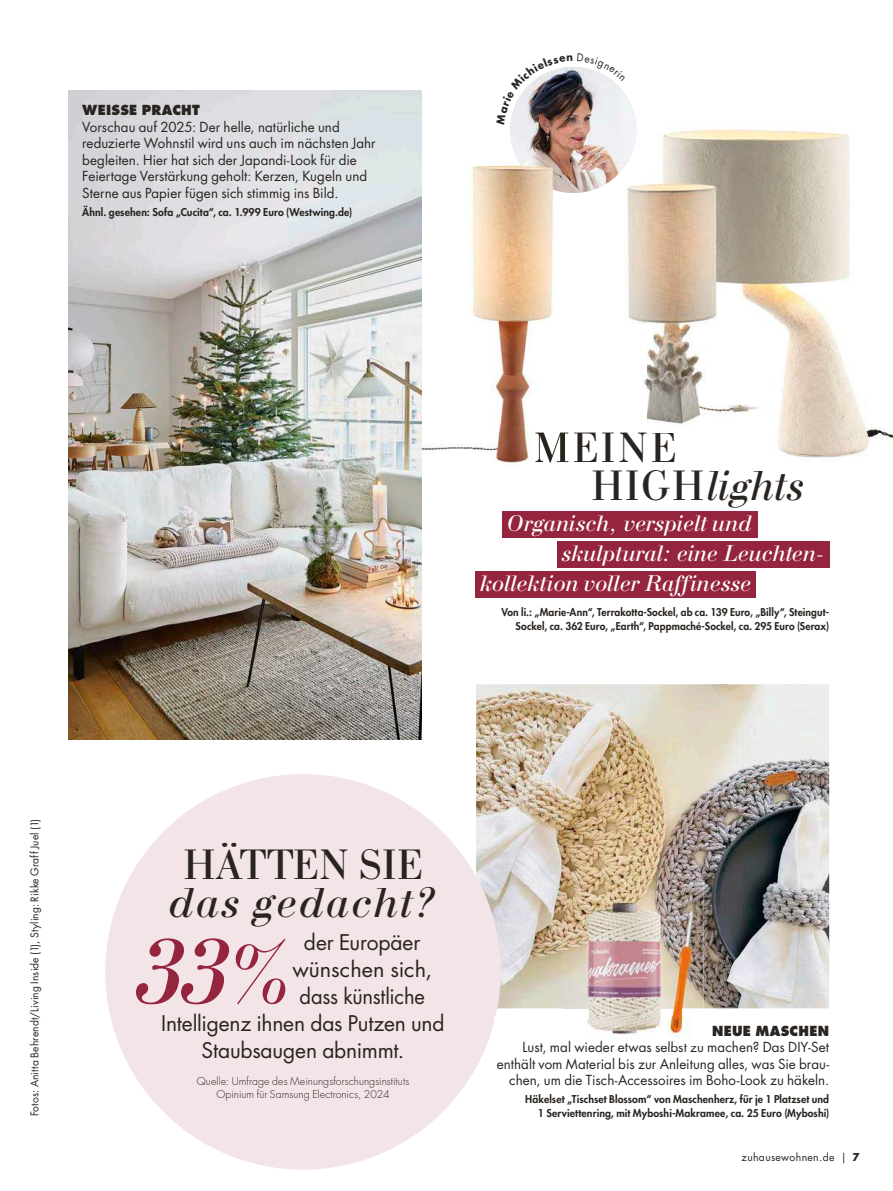
<style>
.page{position:relative;width:893px;height:1191px;background:#fff}
.page>*{position:absolute;margin:0;border:0;box-sizing:border-box;transform-origin:0 0}
.t1{font:italic 97.35px "Bodoni";color:#95243e}
.t2{font:45px/37.5px "Bodoni";color:#292420;scale:.96 1}
.t3{font:italic 45px "Bodoni";letter-spacing:.04em;color:#292420}
.t4{font:italic 24px/30px "Bodoni";letter-spacing:.005em;color:#fff}
.t5{font:21px "Futura LT Pro";letter-spacing:-.01em;color:#292420}
.t6{font:21px "Futura LT Pro";letter-spacing:-.01em;color:#292420;scale:.96 1}
.t7{font:13.5px/16.5px "Futura LT Pro";letter-spacing:.005em;color:#292420;text-align:right}
.t8{font:800 13.5px "Futura LT Pro";letter-spacing:.025em;color:#292420;scale:.96 1}
.t9{font:800 10.5px/13.5px "Futura LT Pro";letter-spacing:.01em;color:#292420;text-align:right}
.t10{font:10.5px "Futura LT Pro";letter-spacing:.015em;color:#292420}
.t11{font:300 10.5px/13.5px "Futura LT Pro";letter-spacing:.005em;color:#292420;text-align:center}
.s1{font-style:italic}
.s2{font-style:italic;font-size:40.5px}
.s3{font-size:88.8px}
.s4{font-weight:700}
</style>
<div class="page">
<img style="left:476px;top:684px;width:353px;height:324px">
<div style="left:105px;top:774px;width:396px;height:395px;background:#f3e4e8;border-radius:50%"></div>
<img style="left:659px;top:127px;width:191px;height:40px">
<img style="left:773px;top:167px;width:120px;height:291px">
<svg style="left:510px;top:67px;width:126px;height:126px"></svg>
<img style="left:510px;top:130px;width:126px;height:33px">
<hr style="left:0;top:252px;width:1px;height:684px;background:#d7d6d5">
<div style="left:495px;top:1016px;width:334px;height:109px;background:#fff"></div>
<div style="left:476px;top:571px;width:280px;height:26px;background:#95243e"></div>
<div style="left:502px;top:511px;width:255px;height:26px;background:#95243e"></div>
<div style="left:557px;top:541px;width:272px;height:26px;background:#95243e"></div>
<img style="left:472px;top:144px;width:82px;height:282px">
<img style="left:422px;top:426px;width:155px;height:37px">
<img style="left:512px;top:144px;width:65px;height:49px">
<img style="left:473px;top:432px;width:104px;height:30px">
<img style="left:571px;top:163px;width:202px;height:269px">
<img style="left:577px;top:163px;width:50px;height:30px">
<img style="left:68px;top:90px;width:354px;height:649px">
<img style="left:562px;top:890px;width:95px;height:149px">
<img style="left:657px;top:882px;width:46px;height:157px">
<img style="left:668px;top:1041px;width:18px;height:4px">
<img style="left:657px;top:890px;width:24px;height:118px">
<img style="left:657px;top:1016px;width:24px;height:23px">
<img style="left:510px;top:67px;width:115px;height:58px">
<p class="t8" style="left:82px;top:101px;width:124px">WEISSE PRACHT</p>
<p class="t7" style="left:82px;top:118px;width:295px;text-align:left">Vorschau auf 2025: Der helle, natürliche und reduzierte Wohnstil wird uns auch im nächsten Jahr begleiten. Hier hat sich der Japandi-Look für die Feiertage Verstärkung geholt: Kerzen, Kugeln und Sterne aus Papier fügen sich stimmig ins Bild.</p>
<p class="t9" style="left:82px;top:204px;width:272px">Ähnl. gesehen: Sofa „Cucita“, ca. 1.999 Euro (Westwing.de)</p>
<p class="t10" style="left:27px;top:1116px;width:299px;rotate:-90deg">Fotos: Anitta Behrendt/Living Inside (1), Styling: Rikke Graff Juel (1)</p>
<h2 class="t2" style="left:591px;top:428px;width:224px;text-indent:-58px">MEINE<br>HIGH<span class="s1">li</span><span class="s2">g</span><span class="s1">hts</span></h2>
<h3 class="t4" style="left:562px;top:508px;width:264px;text-indent:-55px">Organisch, verspielt und skulptural: eine Leuchten-</h3>
<h3 class="t4" style="left:480px;top:568px;width:273px">kollektion voller Raffinesse</h3>
<p class="t9" style="left:501px;top:605px;width:329px">Von li.: „Marie-Ann“, Terrakotta-Sockel, ab ca. 139 Euro, „Billy“, Steingut-<br>Sockel, ca. 362 Euro, „Earth“, Pappmaché-Sockel, ca. 295 Euro (Serax)</p>
<h2 class="t2" style="left:183px;top:845px;width:251px">HÄTTEN SIE</h2>
<h2 class="t3" style="left:169px;top:875px;width:270px">das gedacht?</h2>
<h3 class="t5" style="left:304px;top:927px;width:118px">der Europäer</h3>
<h3 class="t5" style="left:292px;top:954px;width:141px">wünschen sich,</h3>
<h3 class="t6" style="left:299px;top:981px;width:132px">dass künstliche</h3>
<h3 class="t5" style="left:161px;top:1008px;width:285px">Intelligenz ihnen das Putzen und</h3>
<h3 class="t5" style="left:202px;top:1035px;width:204px">Staubsaugen abnimmt.</h3>
<p class="t11" style="left:197px;top:1074px;width:214px">Quelle: Umfrage des Meinungsforschungsinstituts<br>Opinium für Samsung Electronics, 2024</p>
<h1 class="t1" style="left:136px;top:913px;width:158px">33<span class="s3">%</span></h1>
<p class="t8" style="left:712px;top:1021px;width:123px">NEUE MASCHEN</p>
<p class="t7" style="left:497px;top:1039px;width:334px">Lust, mal wieder etwas selbst zu machen? Das DIY-Set enthält vom Material bis zur Anleitung alles, was Sie brau&shy;chen, um die Tisch-Accessoires im Boho-Look zu häkeln.</p>
<p class="t9" style="left:525px;top:1092px;width:305px">Häkelset „Tischset Blossom“ von Maschenherz, für je 1 Platzset und<br>1 Serviettenring, mit Myboshi-Makramee, ca. 25 Euro (Myboshi)</p>
<p class="t10" style="left:742px;top:1150px;width:120px">zuhausewohnen.de | <span class="s4">7</span></p>
</div>
